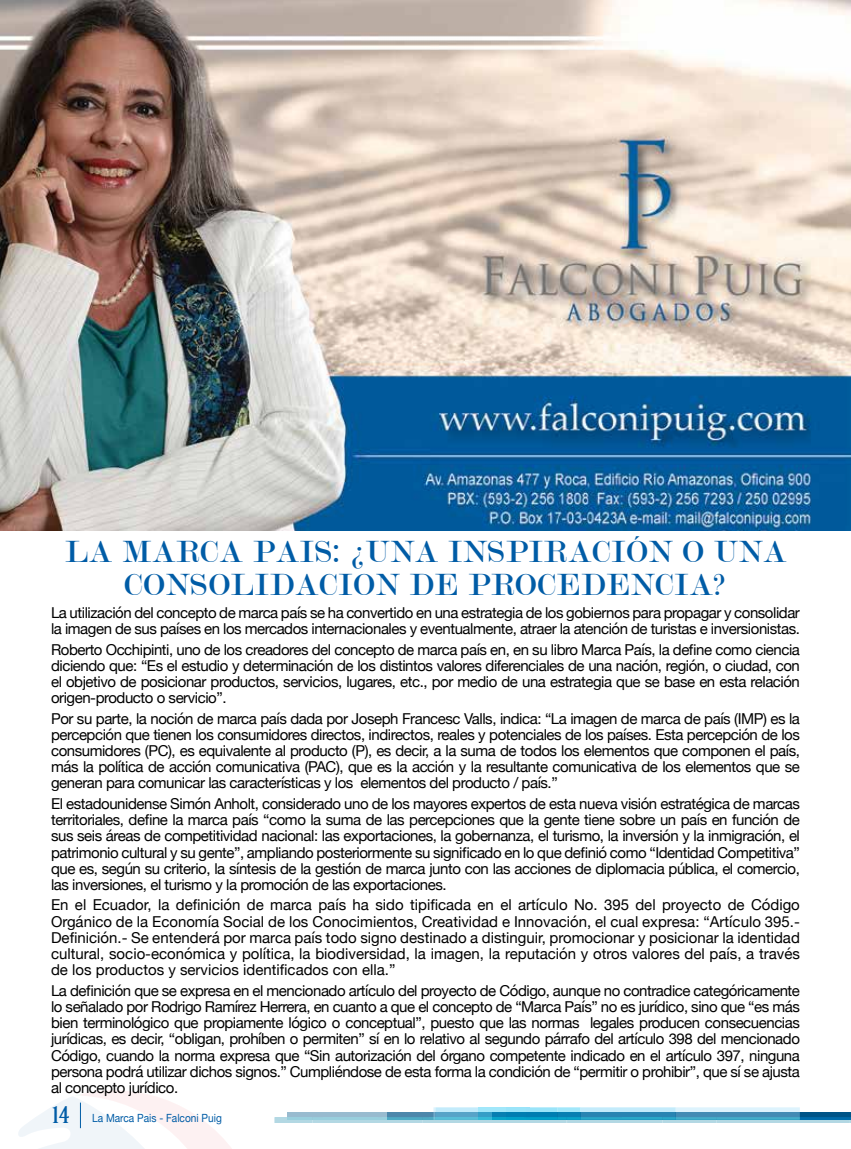
<style>
.page{position:relative;width:851px;height:1149px;background:#fff}
.page>*{position:absolute;margin:0;border:0;box-sizing:border-box;transform-origin:0 0}
.t1{font:33px/33px "Modern";letter-spacing:.04em;color:#005ca6;text-align:center}
.t2{font:15px/16.2px "Helvetica Neue";letter-spacing:-.03em;color:#000;text-align:justify}
.t3{font:11.25px "Helvetica Neue";color:#005ca6;scale:.9 1}
.s1{font-family:"Birch Std";font-size:22.5px}
</style>
<div class="page">
<svg style="left:274px;top:1107px;width:576px;height:15px;background:#84bfd7"></svg>
<svg style="left:328px;top:1116px;width:24px;height:6px"></svg>
<svg style="left:18px;top:1091px;width:213px;height:57px"></svg>
<img style="left:0;top:0;width:850px;height:530px">
<h1 class="t1" style="left:65px;top:535px;width:722px">LA MARCA PAIS: ¿UNA INSPIRACIÓN O UNA<br>CONSOLIDACION DE PROCEDENCIA?</h1>
<p class="t2" style="left:51px;top:605px;width:750px">La utilización del concepto de marca país se ha convertido en una estrategia de los gobiernos para propagar y consolidar la imagen de sus países en los mercados internacionales y eventualmente, atraer la atención de turistas e inversionistas.</p>
<p class="t2" style="left:51px;top:641px;width:750px">Roberto Occhipinti, uno de los creadores del concepto de marca país en, en su libro Marca País, la define como ciencia diciendo que: “Es el estudio y determinación de los distintos valores diferenciales de una nación, región, o ciudad, con el objetivo de posicionar productos, servicios, lugares, etc., por medio de una estrategia que se base en esta relación origen-producto o servicio”.</p>
<p class="t2" style="left:51px;top:710px;width:750px">Por su parte, la noción de marca país dada por Joseph Francesc Valls, indica: “La imagen de marca de país (IMP) es la percepción que tienen los consumidores directos, indirectos, reales y potenciales de los países. Esta percepción de los consumidores (PC), es equivalente al producto (P), es decir, a la suma de todos los elementos que componen el país, más la política de acción comunicativa (PAC), que es la acción y la resultante comunicativa de los elementos que se generan para comunicar las características y los elementos del producto / país.”</p>
<p class="t2" style="left:51px;top:796px;width:750px">El estadounidense Simón Anholt, considerado uno de los mayores expertos de esta nueva visión estratégica de marcas territoriales, define la marca país “como la suma de las percepciones que la gente tiene sobre un país en función de sus seis áreas de competitividad nacional: las exportaciones, la gobernanza, el turismo, la inversión y la inmigración, el patrimonio cultural y su gente”, ampliando posteriormente su significado en lo que definió como “Identidad Competitiva” que es, según su criterio, la síntesis de la gestión de marca junto con las acciones de diplomacia pública, el comercio, las inversiones, el turismo y la promoción de las exportaciones.</p>
<p class="t2" style="left:51px;top:897px;width:750px">En el Ecuador, la definición de marca país ha sido tipificada en el artículo No. 395 del proyecto de Código Orgánico de la Economía Social de los Conocimientos, Creatividad e Innovación, el cual expresa: “Artículo 395.- Definición.- Se entenderá por marca país todo signo destinado a distinguir, promocionar y posicionar la identidad cultural, socio-económica y política, la biodiversidad, la imagen, la reputación y otros valores del país, a través de los productos y servicios identificados con ella.”</p>
<p class="t2" style="left:51px;top:982px;width:750px">La definición que se expresa en el mencionado artículo del proyecto de Código, aunque no contradice categóricamente lo señalado por Rodrigo Ramírez Herrera, en cuanto a que el concepto de “Marca País” no es jurídico, sino que “es más bien terminológico que propiamente lógico o conceptual”, puesto que las normas legales producen consecuencias jurídicas, es decir, “obligan, prohíben o permiten” sí en lo relativo al segundo párrafo del artículo 398 del mencionado Código, cuando la norma expresa que “Sin autorización del órgano competente indicado en el artículo 397, ninguna persona podrá utilizar dichos signos.” Cumpliéndose de esta forma la condición de “permitir o prohibir”, que sí se ajusta al concepto jurídico.</p>
<p class="t3" style="left:53px;top:1109px;width:189px"><span class="s1">14</span> La Marca Pais - Falconi Puig</p>
</div>
